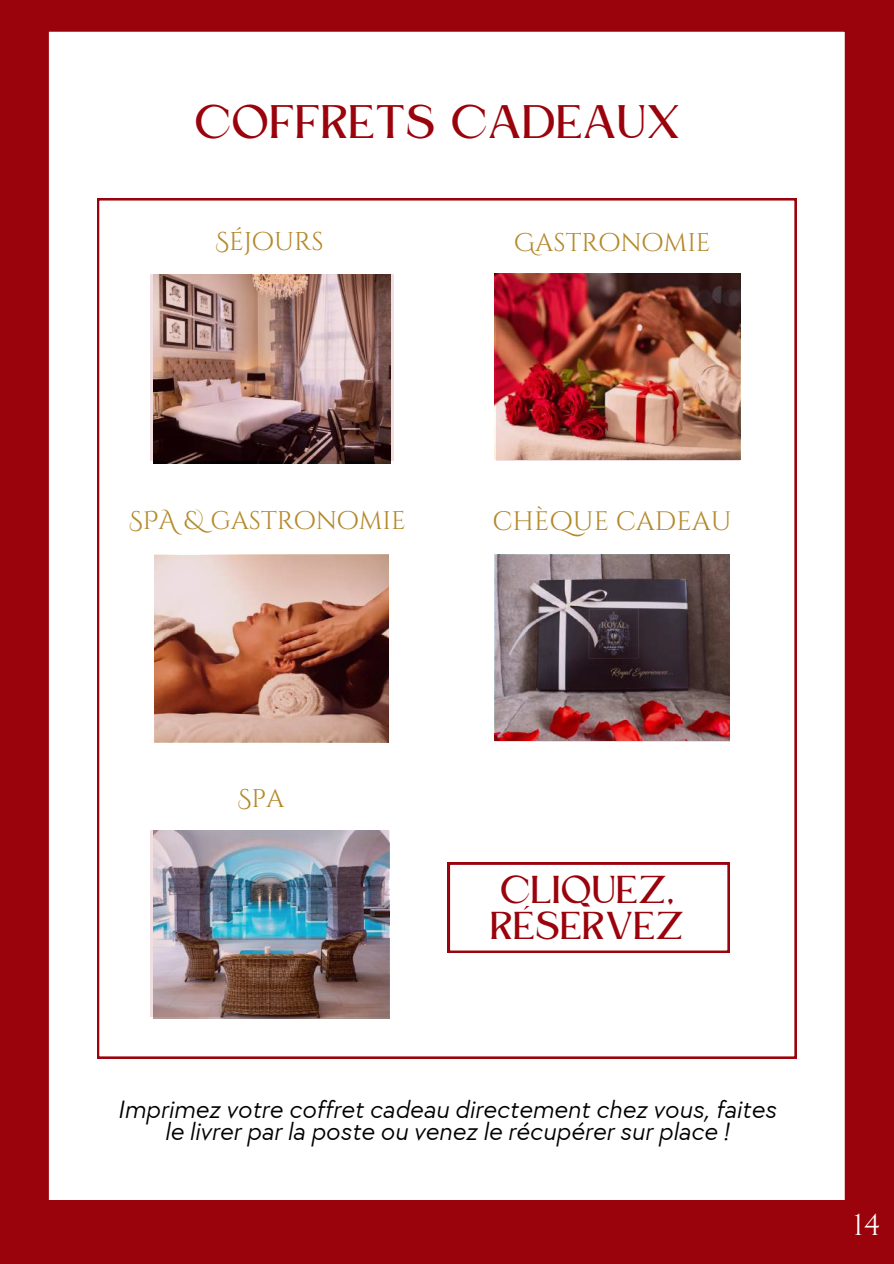
<style>
.page{position:relative;width:894px;height:1264px;background:#fff}
.page>*{position:absolute;margin:0;border:0;box-sizing:border-box;transform-origin:0 0}
.t1{font:43.8px "Kingred Serif";color:#9a030c}
.t2{font:36.3px/36px "Kingred Serif";color:#9a030c}
.t3{font:30px "Cinzel";color:#fff}
.t4{font:26.7px "Cinzel Decorative";color:#b3892b}
.t5{font:italic 25.8px/22.5px "TT Chocolates";color:#000;text-align:center}
.t6{font:25.65px "Cinzel Decorative";color:#b3892b}
.t7{font:25.5px "Cinzel Decorative";color:#b3892b}
</style>
<div class="page">
<div style="left:0;top:0;width:893px;height:1263px;background:#9a030c"></div>
<div style="left:48px;top:31px;width:797px;height:1169px;background:#fff"></div>
<img style="left:97px;top:198px;width:699px;height:860px">
<svg style="left:447px;top:862px;width:282px;height:90px;background:#f8edee"></svg>
<h1 class="t1" style="left:196px;top:105px;width:487px">COFFRETS CADEAUX</h1>
<p class="t6" style="left:215px;top:225px;width:110px">Séjours</p>
<p class="t7" style="left:513px;top:225px;width:198px">Gastronomie</p>
<p class="t7" style="left:129px;top:503px;width:278px">SPA &amp; gastronomie</p>
<p class="t4" style="left:492px;top:503px;width:241px">chèque cadeau</p>
<p class="t7" style="left:237px;top:781px;width:48px">Spa</p>
<h2 class="t2" style="left:491px;top:876px;width:196px">CLIQUEZ,<br>RÉSERVEZ</h2>
<p class="t5" style="left:117px;top:1098px;width:659px">Imprimez votre coffret cadeau directement chez vous, faites le livrer par la poste ou venez le récupérer sur place !</p>
<p class="t3" style="left:853px;top:1206px;width:29px">14</p>
</div>
